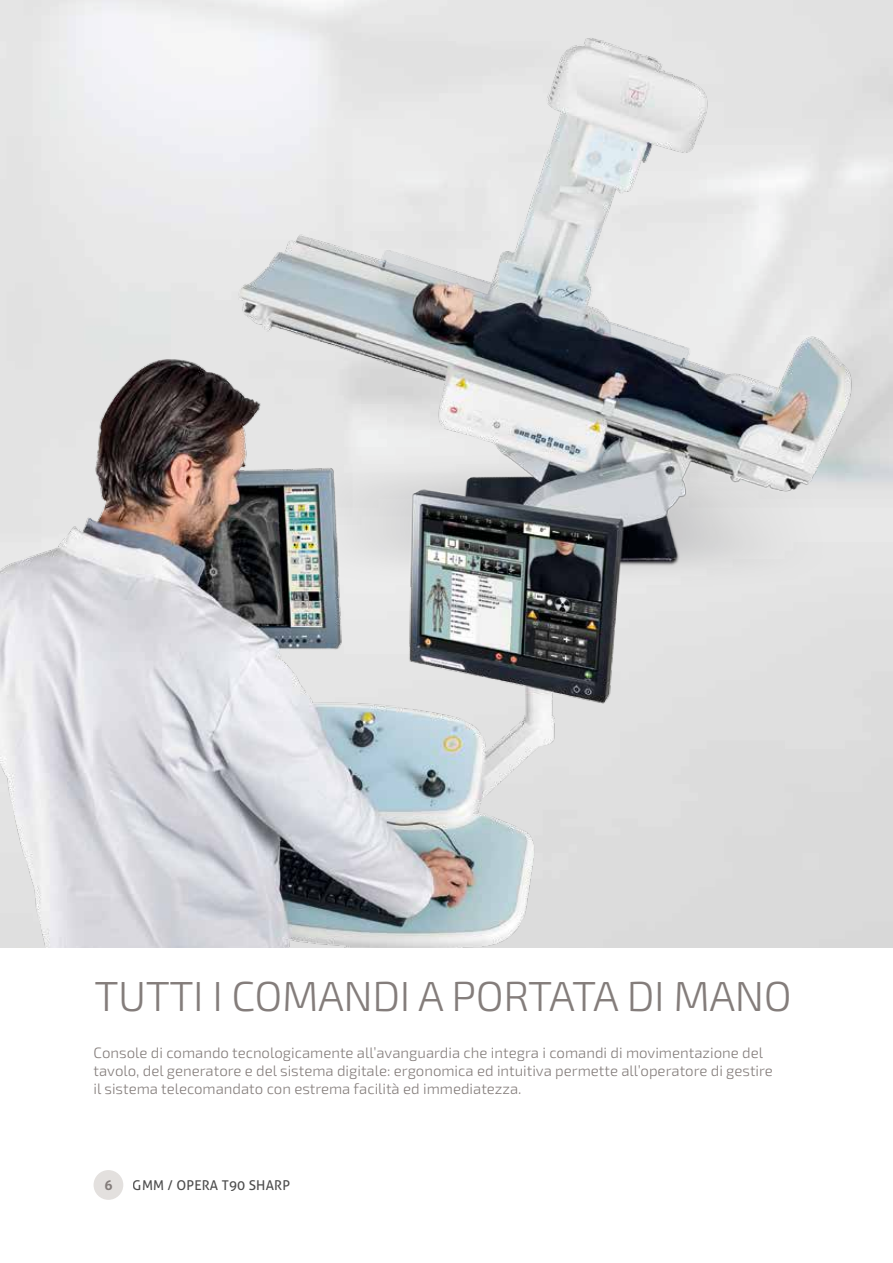
<style>
.page{position:relative;width:893px;height:1263px;background:#fff}
.page>*{position:absolute;margin:0;border:0;box-sizing:border-box;transform-origin:0 0}
.t1{font:300 42px "Exo 2";letter-spacing:-.01em;color:#847d7b}
.t2{font:300 15px/18px "Exo 2";color:#847d7b}
.t3{font:13.5px "Aller";letter-spacing:.01em;color:#000}
.t4{font:700 13.5px "Aller";color:#847d7b}
</style>
<div class="page">
<img style="left:0;top:22px;width:873px;height:925px">
<div style="left:94px;top:1170px;width:29px;height:30px;background:#e3e0de;border-radius:50%"></div>
<h1 class="t1" style="left:94px;top:972px;width:699px">TUTTI I COMANDI A PORTATA DI MANO</h1>
<p class="t2" style="left:94px;top:1043px;width:681px">Console di comando tecnologicamente all’avanguardia che integra i comandi di movimentazione del tavolo, del generatore e del sistema digitale: ergonomica ed intuitiva permette all’operatore di gestire il sistema telecomandato con estrema facilità ed immediatezza.</p>
<p class="t4" style="left:104px;top:1177px;width:10px">6</p>
<p class="t3" style="left:133px;top:1176px;width:159px">GMM / OPERA T90 SHARP</p>
</div>
